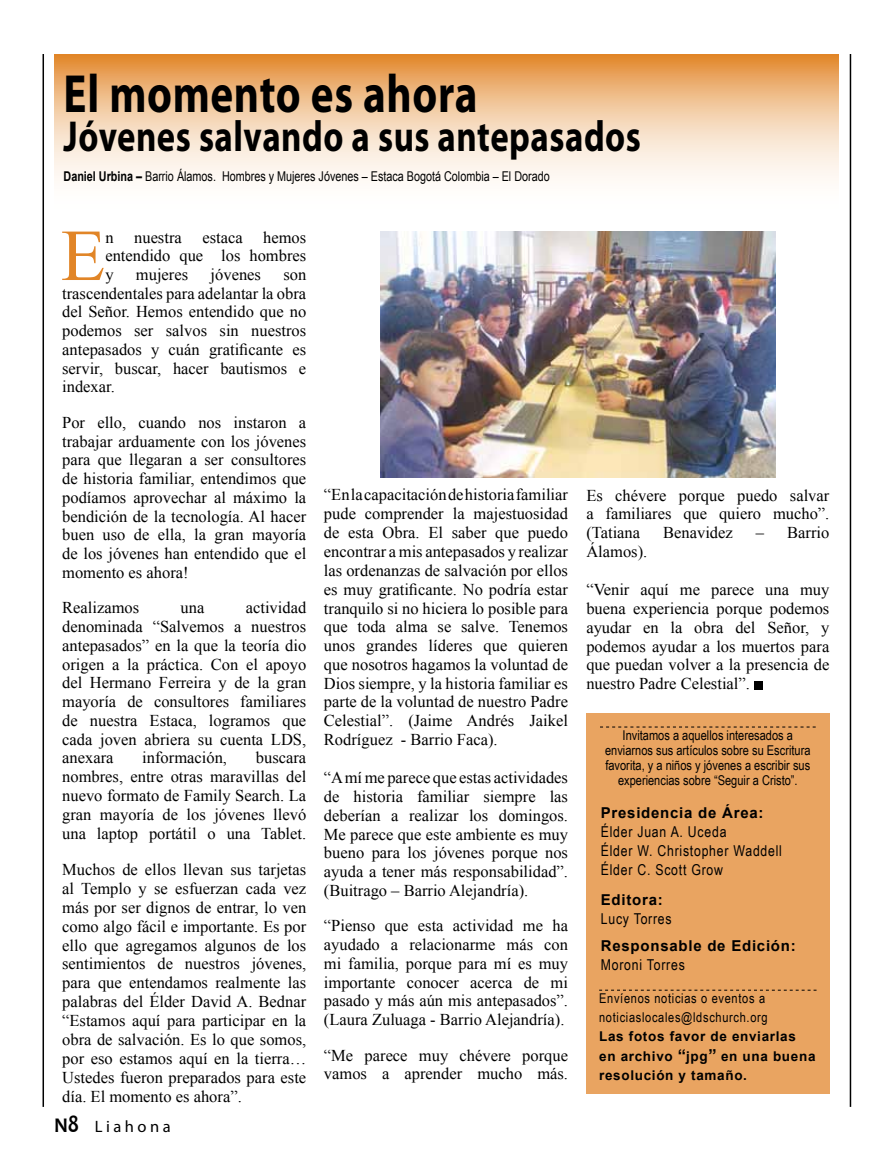
<style>
.page{position:relative;width:893px;height:1161px;background:#fff}
.page>*{position:absolute;margin:0;border:0;box-sizing:border-box;transform-origin:0 0}
.t1{font:73.2px "Times New Roman";color:#e18527}
.t2{font:700 54px "Myriad Pro";letter-spacing:.015em;color:#000;scale:.8 1}
.t3{font:700 43.5px "Myriad Pro";letter-spacing:.015em;color:#000;scale:.8 1}
.t4{font:16.5px/18.8px "Times New Roman";color:#000;text-align:justify}
.t5{font:16.5px "Myriad Pro";color:#000}
.t6{font:15px/18.9px "Arial Narrow";letter-spacing:.05em;color:#000}
.t7{font:700 15px "Arial";letter-spacing:.05em;color:#000}
.t8{font:13.5px/15px "Arial Narrow";color:#000;text-align:center}
.t9{font:13.5px "Arial";color:#000;scale:.8 1}
.t10{font:700 13.5px/19.4px "Arial";letter-spacing:.05em;color:#000}
.t11{font:13.5px/18.9px "Arial Narrow";letter-spacing:.05em;color:#000}
.s1{font-weight:700}
.s2{font-family:"Candara";font-weight:700;font-size:21px}
.s3{font-family:"Candara";font-weight:700;font-size:25.2px}
.s4{font-size:16.5px}
</style>
<div class="page">
<svg style="left:54px;top:54px;width:785px;height:127px;background:#f2cca5"></svg>
<div style="left:586px;top:713px;width:243px;height:381px;background:#e9a461"></div>
<svg style="left:600px;top:727px;width:216px;height:1px"></svg>
<svg style="left:599px;top:990px;width:217px;height:1px"></svg>
<hr style="left:43px;top:54px;width:1px;height:1053px;background:#000">
<hr style="left:850px;top:54px;width:1px;height:1053px;background:#000">
<img style="left:381px;top:231px;width:394px;height:246px">
<div style="left:754px;top:682px;width:9px;height:8px;background:#000"></div>
<h2 class="t2" style="left:64px;top:59px;width:519px">El momento es ahora</h2>
<h3 class="t3" style="left:64px;top:108px;width:723px">Jóvenes salvando a sus antepasados</h3>
<p class="t9" style="left:64px;top:168px;width:609px"><span class="s1">Daniel Urbina –</span> Barrio Álamos. Hombres y Mujeres Jóvenes – Estaca Bogotá Colombia – El Dorado</p>
<h1 class="t1" style="left:61px;top:206px;width:46px">E</h1>
<p class="t4" style="left:105px;top:227px;width:202px">n nuestra estaca hemos entendido que los hombres y</p>
<p class="t4" style="left:136px;top:265px;width:54px">mujeres</p>
<p class="t4" style="left:211px;top:265px;width:52px">jóvenes</p>
<p class="t4" style="left:62px;top:265px;width:246px;text-indent:221px">son trascendentales para adelantar la obra del Señor. Hemos entendido que no podemos ser salvos sin nuestros antepasados y cuán gratificante es servir, buscar, hacer bautismos e indexar.</p>
<p class="t4" style="left:62px;top:413px;width:246px">Por ello, cuando nos instaron a trabajar arduamente con los jóvenes para que llegaran a ser consultores de historia familiar, entendimos que podíamos aprovechar al máximo la bendición de la tecnología. Al hacer buen uso de ella, la gran mayoría de los jóvenes han entendido que el momento es ahora!</p>
<p class="t4" style="left:62px;top:598px;width:78px">Realizamos</p>
<p class="t4" style="left:181px;top:598px;width:25px">una</p>
<p class="t4" style="left:62px;top:598px;width:246px;text-indent:184px">actividad denominada “Salvemos a nuestros antepasados” en la que la teoría dio origen a la práctica. Con el apoyo del Hermano Ferreira y de la gran mayoría de consultores familiares de nuestra Estaca, logramos que cada joven abriera su cuenta LDS, anexara</p>
<p class="t4" style="left:62px;top:748px;width:246px;text-indent:194px">buscara nombres, entre otras maravillas del nuevo formato de Family Search. La gran mayoría de los jóvenes llevó una laptop portátil o una Tablet.</p>
<p class="t4" style="left:62px;top:859px;width:246px">Muchos de ellos llevan sus tarjetas al Templo y se esfuerzan cada vez más por ser dignos de entrar, lo ven como algo fácil e importante. Es por ello que agregamos algunos de los sentimientos de nuestros jóvenes, para que entendamos realmente las palabras del Élder David A. Bednar “Estamos aquí para participar en la obra de salvación. Es lo que somos, por eso estamos aquí en la tierra… Ustedes fueron preparados para este día. El momento es ahora”.</p>
<p class="t4" style="left:142px;top:748px;width:86px">información,</p>
<p class="t5" style="left:54px;top:1116px;width:118px"><span class="s2">N</span><span class="s3">8</span> L i a h o n a</p>
<p class="t4" style="left:324px;top:485px;width:246px">“En la capacitación de historia familiar pude comprender la majestuosidad de esta Obra. El saber que puedo encontrar a mis antepasados y realizar las ordenanzas de salvación por ellos es muy gratificante. No podría estar tranquilo si no hiciera lo posible para que toda alma se salve. Tenemos unos grandes líderes que quieren que nosotros hagamos la voluntad de Dios siempre, y la historia familiar es parte de la voluntad de nuestro Padre Celestial”. (Jaime Andrés Jaikel Rodríguez - Barrio Faca).</p>
<p class="t4" style="left:324px;top:768px;width:246px">“A mí me parece que estas actividades de historia familiar siempre las deberían a realizar los domingos.<br>Me parece que este ambiente es muy bueno para los jóvenes porque nos ayuda a tener más responsabilidad”. (Buitrago – Barrio Alejandría).</p>
<p class="t4" style="left:324px;top:916px;width:246px">“Pienso que esta actividad me ha ayudado a relacionarme más con mi familia, porque para mí es muy importante conocer acerca de mi pasado y más aún mis antepasados”. (Laura Zuluaga - Barrio Alejandría).</p>
<p class="t4" style="left:324px;top:1045px;width:246px">“Me parece muy chévere porque vamos a aprender mucho más.</p>
<p class="t4" style="left:586px;top:485px;width:245px">Es chévere porque puedo salvar a familiares que quiero mucho”. (Tatiana</p>
<p class="t4" style="left:663px;top:523px;width:71px">Benavidez</p>
<p class="t4" style="left:756px;top:523px;width:75px">– Barrio</p>
<p class="t4" style="left:586px;top:541px;width:62px">Álamos).</p>
<p class="t4" style="left:586px;top:580px;width:245px">“Venir aquí me parece una muy buena experiencia porque podemos ayudar en la obra del Señor, y podemos ayudar a los muertos para que puedan volver a la presencia de nuestro Padre Celestial”.</p>
<p class="t8" style="left:605px;top:727px;width:207px">Invitamos a aquellos interesados a enviarnos sus artículos sobre su Escritura favorita, y a niños y jóvenes a escribir sus experiencias sobre “Seguir a Cristo”.</p>
<p class="t7" style="left:601px;top:803px;width:164px">Presidencia de Área:</p>
<p class="t6" style="left:601px;top:822px;width:183px">Élder Juan A. Uceda<br>Élder W. Christopher Waddell<br>Élder C. Scott Grow</p>
<p class="t7" style="left:601px;top:890px;width:63px">Editora:</p>
<p class="t6" style="left:601px;top:909px;width:72px">Lucy Torres</p>
<p class="t7" style="left:601px;top:935px;width:196px">Responsable de Edición:</p>
<p class="t6" style="left:601px;top:954px;width:85px">Moroni Torres</p>
<p class="t11" style="left:599px;top:988px;width:170px">Envíenos noticias o eventos a noticiaslocales@ldschurch.org</p>
<p class="t10" style="left:599px;top:1027px;width:218px">Las fotos favor de enviarlas en archivo <span class="s4">“</span>jpg<span class="s4">”</span> en una buena resolución y tamaño.</p>
</div>
